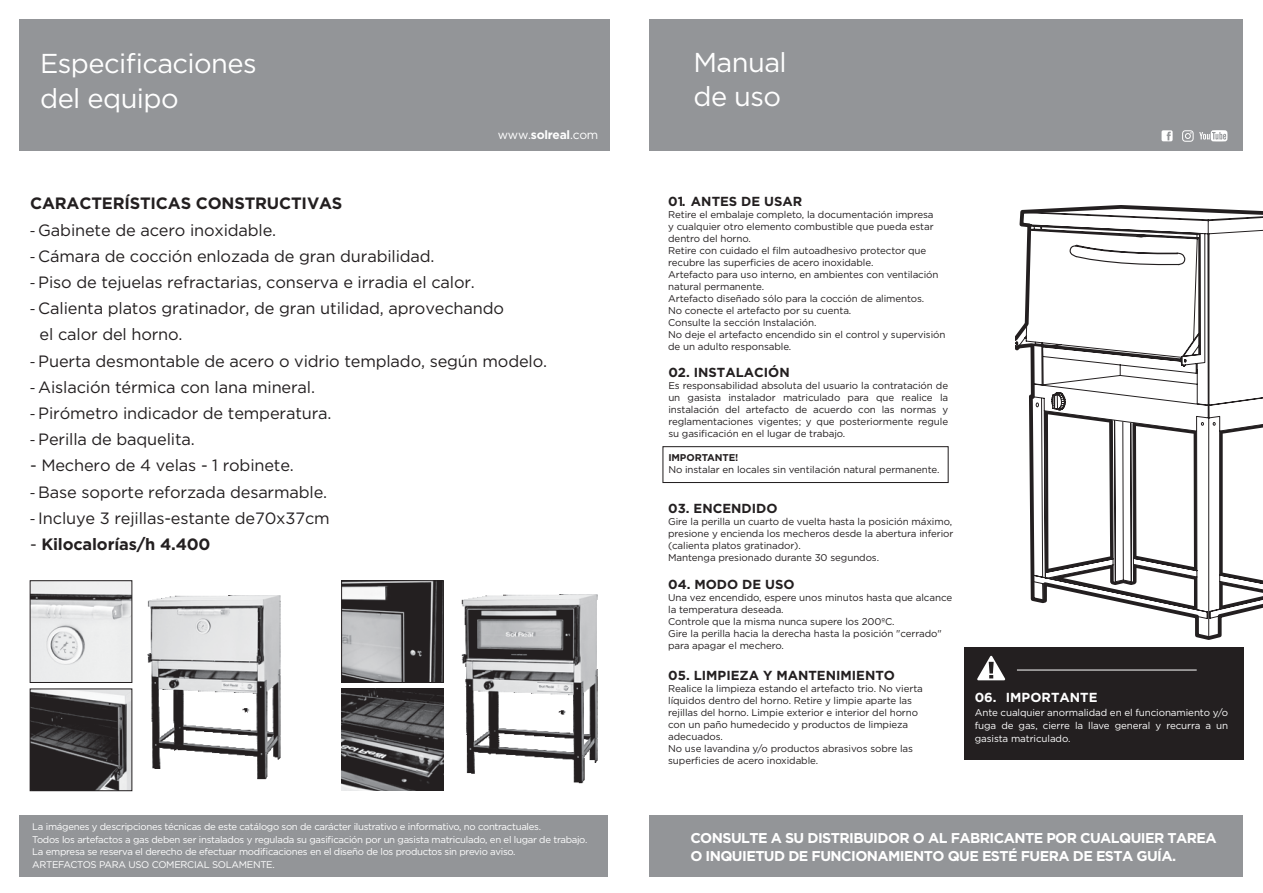
<style>
.page{position:relative;width:1263px;height:893px;background:#fff}
.page>*{position:absolute;margin:0;border:0;box-sizing:border-box;transform-origin:0 0}
.t1{font:27.3px/34.2px "Gotham";letter-spacing:-.02em;color:#fff}
.t2{font:16.35px/26.2px "Gotham";letter-spacing:-.01em;color:#231f20}
.t3{font:700 16.35px "Gotham";letter-spacing:-.01em;color:#231f20}
.t4{font:700 14.25px/17.4px "Gotham";letter-spacing:-.04em;color:#fff}
.t5{font:700 13.05px "Gotham";color:#231f20}
.t6{font:700 13.05px "Gotham";color:#fff}
.t7{font:12px "Gotham";letter-spacing:-.02em;color:#fff}
.t8{font:9.9px/12px "Gotham";letter-spacing:-.01em;color:#231f20}
.t9{font:9.9px/13px "Gotham";letter-spacing:-.01em;color:#fff;text-align:justify}
.t10{font:700 9.9px "Gotham";letter-spacing:-.01em;color:#231f20}
.t11{font:9.6px/12.8px "Gotham";letter-spacing:-.03em;color:#fff}
.s1{font-weight:700}
.s2{font-family:"Myriad Pro"}
.s3{font-weight:400}
</style>
<div class="page">
<div style="left:20px;top:19px;width:590px;height:132px;background:#939598"></div>
<div style="left:20px;top:815px;width:588px;height:61px;background:#939598"></div>
<div style="left:649px;top:19px;width:593px;height:132px;background:#939598"></div>
<div style="left:649px;top:815px;width:593px;height:61px;background:#939598"></div>
<div style="left:964px;top:647px;width:280px;height:112px;background:#231f20"></div>
<svg style="left:977px;top:656px;width:28px;height:24px"></svg>
<div style="left:662px;top:446px;width:287px;height:37px;border:1px solid #231f20"></div>
<hr style="left:1017px;top:670px;width:180px;height:1px;background:#fff">
<img style="left:32px;top:583px;width:98px;height:98px">
<div style="left:30px;top:581px;width:102px;height:102px;border:1px solid #231f20"></div>
<img style="left:32px;top:691px;width:98px;height:98px">
<div style="left:30px;top:689px;width:102px;height:102px;border:1px solid #231f20"></div>
<img style="left:343px;top:583px;width:98px;height:98px">
<div style="left:341px;top:581px;width:102px;height:102px;border:1px solid #231f20"></div>
<img style="left:342px;top:689px;width:101px;height:102px">
<img style="left:147px;top:595px;width:134px;height:185px">
<img style="left:461px;top:594px;width:137px;height:190px">
<svg style="left:1015px;top:206px;width:248px;height:433px"></svg>
<svg style="left:1161px;top:130px;width:11px;height:11px"></svg>
<svg style="left:1199px;top:130px;width:28px;height:11px"></svg>
<svg style="left:1182px;top:130px;width:11px;height:12px"></svg>
<svg style="left:1045px;top:411px;width:152px;height:199px"></svg>
<svg style="left:1220px;top:423px;width:43px;height:186px"></svg>
<h1 class="t1" style="left:40px;top:46px;width:218px">Especificaciones del equipo</h1>
<p class="t7" style="left:498px;top:127px;width:102px">www.<span class="s1">solreal</span>.com</p>
<h2 class="t3" style="left:30px;top:193px;width:314px">CARACTERÍSTICAS CONSTRUCTIVAS</h2>
<h2 class="t2" style="left:30px;top:216px;width:248px"><span class="s2">-</span> Gabinete de acero inoxidable.</h2>
<h2 class="t2" style="left:30px;top:242px;width:406px"><span class="s2">-</span> Cámara de cocción enlozada de gran durabilidad.</h2>
<h2 class="t2" style="left:30px;top:269px;width:446px"><span class="s2">-</span> Piso de tejuelas refractarias, conserva e irradia el calor.</h2>
<h2 class="t2" style="left:40px;top:295px;width:466px;text-indent:-9px"><span class="s2">-</span> Calienta platos gratinador, de gran utilidad, aprovechando el calor del horno.</h2>
<h2 class="t2" style="left:30px;top:347px;width:518px"><span class="s2">-</span> Puerta desmontable de acero o vidrio templado, según modelo.</h2>
<h2 class="t2" style="left:30px;top:374px;width:286px"><span class="s2">-</span> Aislación térmica con lana mineral.</h2>
<h2 class="t2" style="left:30px;top:400px;width:303px"><span class="s2">-</span> Pirómetro indicador de temperatura.</h2>
<h2 class="t2" style="left:30px;top:426px;width:166px"><span class="s2">-</span> Perilla de baquelita.</h2>
<h2 class="t2" style="left:30px;top:452px;width:265px">- Mechero de 4 velas - 1 robinete.</h2>
<h2 class="t2" style="left:30px;top:478px;width:299px"><span class="s2">-</span> Base soporte reforzada desarmable.</h2>
<h2 class="t2" style="left:30px;top:505px;width:301px"><span class="s2">-</span> Incluye 3 rejillas-estante de70x37cm</h2>
<h2 class="t3" style="left:30px;top:533px;width:182px"><span class="s3">-</span> Kilocalorías/h 4.400</h2>
<p class="t11" style="left:32px;top:820px;width:557px">La imágenes y descripciones técnicas de este catálogo son de carácter ilustrativo e informativo, no contractuales.<br>Todos los artefactos a gas deben ser instalados y regulada su gasificación por un gasista matriculado, en el lugar de trabajo.<br>La empresa se reserva el derecho de efectuar modificaciones en el diseño de los productos sin previo aviso.<br>ARTEFACTOS PARA USO COMERCIAL SOLAMENTE.</p>
<h1 class="t1" style="left:693px;top:45px;width:95px">Manual de uso</h1>
<h3 class="t5" style="left:668px;top:192px;width:136px">01. ANTES DE USAR</h3>
<p class="t8" style="left:668px;top:208px;width:279px">Retire el embalaje completo, la documentación impresa<br>y cualquier otro elemento combustible que pueda estar dentro del horno.<br>Retire con cuidado el film autoadhesivo protector que recubre las superficies de acero inoxidable.<br>Artefacto para uso interno, en ambientes con ventilación natural permanente.<br>Artefacto diseñado sólo para la cocción de alimentos.<br>No conecte el artefacto por su cuenta.<br>Consulte la sección Instalación.<br>No deje el artefacto encendido sin el control y supervisión de un adulto responsable.</p>
<h3 class="t5" style="left:668px;top:364px;width:123px">02. INSTALACIÓN</h3>
<p class="t8" style="left:668px;top:380px;width:281px;text-align:justify">Es responsabilidad absoluta del usuario la contratación de un gasista instalador matriculado para que realice la instalación del artefacto de acuerdo con las normas y reglamentaciones vigentes; y que posteriormente regule su gasificación en el lugar de trabajo.</p>
<p class="t10" style="left:668px;top:451px;width:72px">IMPORTANTE!</p>
<p class="t8" style="left:668px;top:464px;width:273px">No instalar en locales sin ventilación natural permanente.</p>
<h3 class="t5" style="left:668px;top:499px;width:111px">03. ENCENDIDO</h3>
<p class="t8" style="left:668px;top:515px;width:287px">Gire la perilla un cuarto de vuelta hasta la posición máximo, presione y encienda los mecheros desde la abertura inferior (calienta platos gratinador).<br>Mantenga presionado durante 30 segundos.</p>
<h3 class="t5" style="left:668px;top:576px;width:128px">04. MODO DE USO</h3>
<p class="t8" style="left:668px;top:592px;width:285px">Una vez encendido, espere unos minutos hasta que alcance la temperatura deseada.<br>Controle que la misma nunca supere los 200ºC.<br>Gire la perilla hacia la derecha hasta la posición "cerrado" para apagar el mechero.</p>
<h3 class="t5" style="left:668px;top:666px;width:228px">05. LIMPIEZA Y MANTENIMIENTO</h3>
<p class="t8" style="left:668px;top:682px;width:256px">Realice la limpieza estando el artefacto trio. No vierta líquidos dentro del horno. Retire y limpie aparte las rejillas del horno. Limpie exterior e interior del horno con un paño humedecido y productos de limpieza adecuados.<br>No use lavandina y/o productos abrasivos sobre las superficies de acero inoxidable.</p>
<h3 class="t6" style="left:975px;top:689px;width:124px">06. IMPORTANTE</h3>
<p class="t9" style="left:975px;top:705px;width:255px">Ante cualquier anormalidad en el funcionamiento y/o fuga de gas, cierre la llave general y recurra a un gasista matriculado.</p>
<h3 class="t4" style="left:690px;top:830px;width:528px">CONSULTE A SU DISTRIBUIDOR O AL FABRICANTE POR CUALQUIER TAREA<br>O INQUIETUD DE FUNCIONAMIENTO QUE ESTÉ FUERA DE ESTA GUÍA.</h3>
</div>
